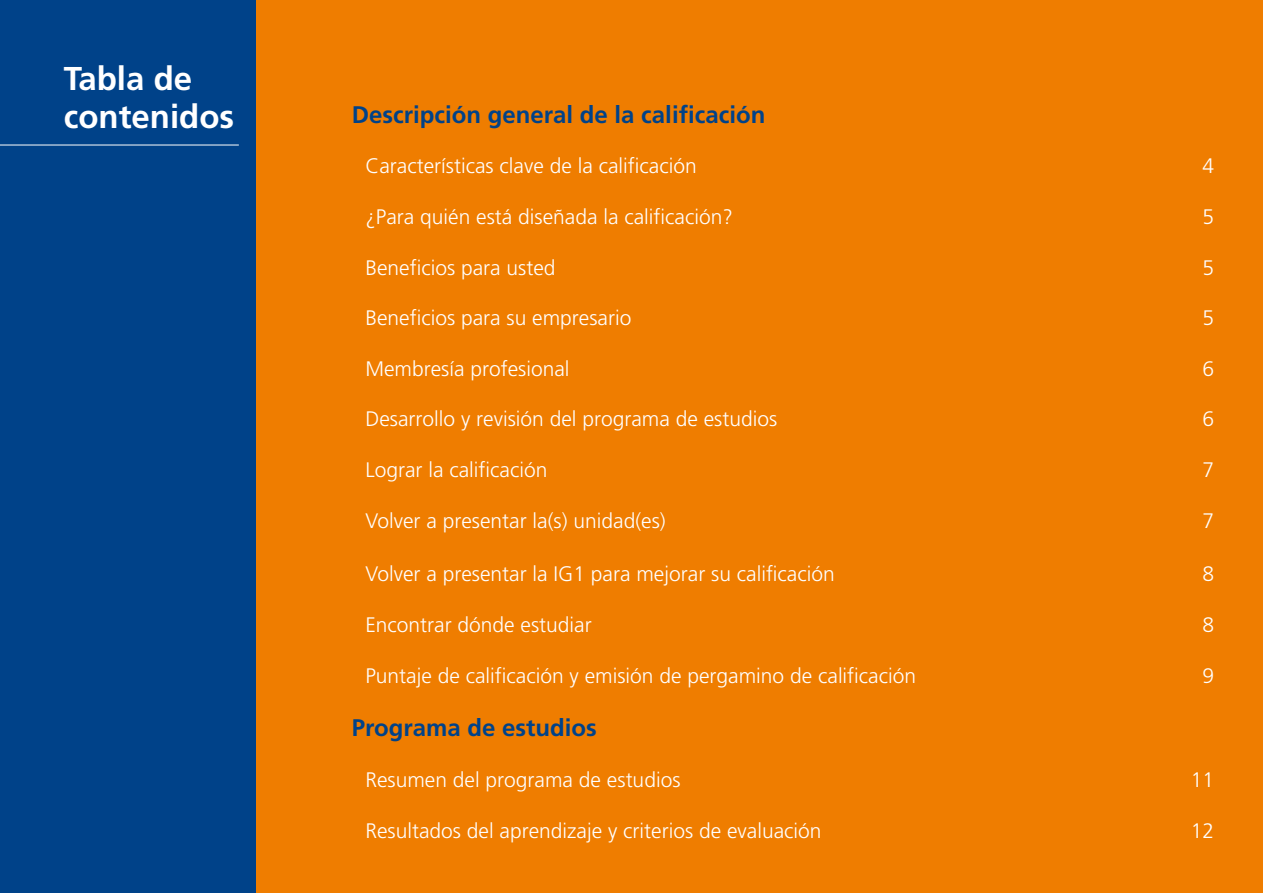
<style>
.page{position:relative;width:1263px;height:893px;background:#ef7d00}
.page>*{position:absolute;margin:0;border:0;box-sizing:border-box;transform-origin:0 0}
.t1{font:700 33px/37.5px "Frutiger LT Std";color:#fff}
.t2{font:700 24px "Frutiger LT Std";color:#004289}
.t3{font:300 21px "Frutiger";color:#fff}
</style>
<div class="page">
<div style="left:0;top:0;width:256px;height:893px;background:#004289"></div>
<hr style="left:0;top:145px;width:239px;height:1px;background:#fff">
<h1 class="t1" style="left:64px;top:58px;width:152px">Course<br>Overview</h1>
<h1 class="t1" style="left:64px;top:60px;width:172px">Tabla de contenidos</h1>
<p class="t2" style="left:352px;top:100px;width:415px">Descripción general de la calificación</p>
<p class="t3" style="left:365px;top:154px;width:333px">Características clave de la calificación</p>
<p class="t3" style="left:1202px;top:154px;width:13px">4</p>
<p class="t3" style="left:365px;top:205px;width:369px">¿Para quién está diseñada la calificación?</p>
<p class="t3" style="left:1202px;top:205px;width:13px">5</p>
<p class="t3" style="left:365px;top:255px;width:192px">Beneficios para usted</p>
<p class="t3" style="left:1202px;top:255px;width:13px">5</p>
<p class="t3" style="left:365px;top:306px;width:268px">Beneficios para su empresario</p>
<p class="t3" style="left:1202px;top:306px;width:13px">5</p>
<p class="t3" style="left:365px;top:357px;width:206px">Membresía profesional</p>
<p class="t3" style="left:1202px;top:357px;width:13px">6</p>
<p class="t3" style="left:365px;top:407px;width:413px">Desarrollo y revisión del programa de estudios</p>
<p class="t3" style="left:1202px;top:407px;width:13px">6</p>
<p class="t3" style="left:365px;top:458px;width:183px">Lograr la calificación</p>
<p class="t3" style="left:1202px;top:458px;width:13px">7</p>
<p class="t3" style="left:365px;top:509px;width:302px">Volver a presentar la(s) unidad(es)</p>
<p class="t3" style="left:1202px;top:509px;width:13px">7</p>
<p class="t3" style="left:365px;top:562px;width:471px">Volver a presentar la IG1 para mejorar su calificación</p>
<p class="t3" style="left:1202px;top:562px;width:13px">8</p>
<p class="t3" style="left:365px;top:613px;width:228px">Encontrar dónde estudiar</p>
<p class="t3" style="left:1202px;top:613px;width:13px">8</p>
<p class="t3" style="left:365px;top:664px;width:552px">Puntaje de calificación y emisión de pergamino de calificación</p>
<p class="t3" style="left:1202px;top:664px;width:13px">9</p>
<p class="t2" style="left:352px;top:714px;width:246px">Programa de estudios</p>
<p class="t3" style="left:365px;top:768px;width:317px">Resumen del programa de estudios</p>
<p class="t3" style="left:1191px;top:768px;width:25px">11</p>
<p class="t3" style="left:365px;top:819px;width:458px">Resultados del aprendizaje y criterios de evaluación</p>
<p class="t3" style="left:1191px;top:819px;width:25px">12</p>
</div>
